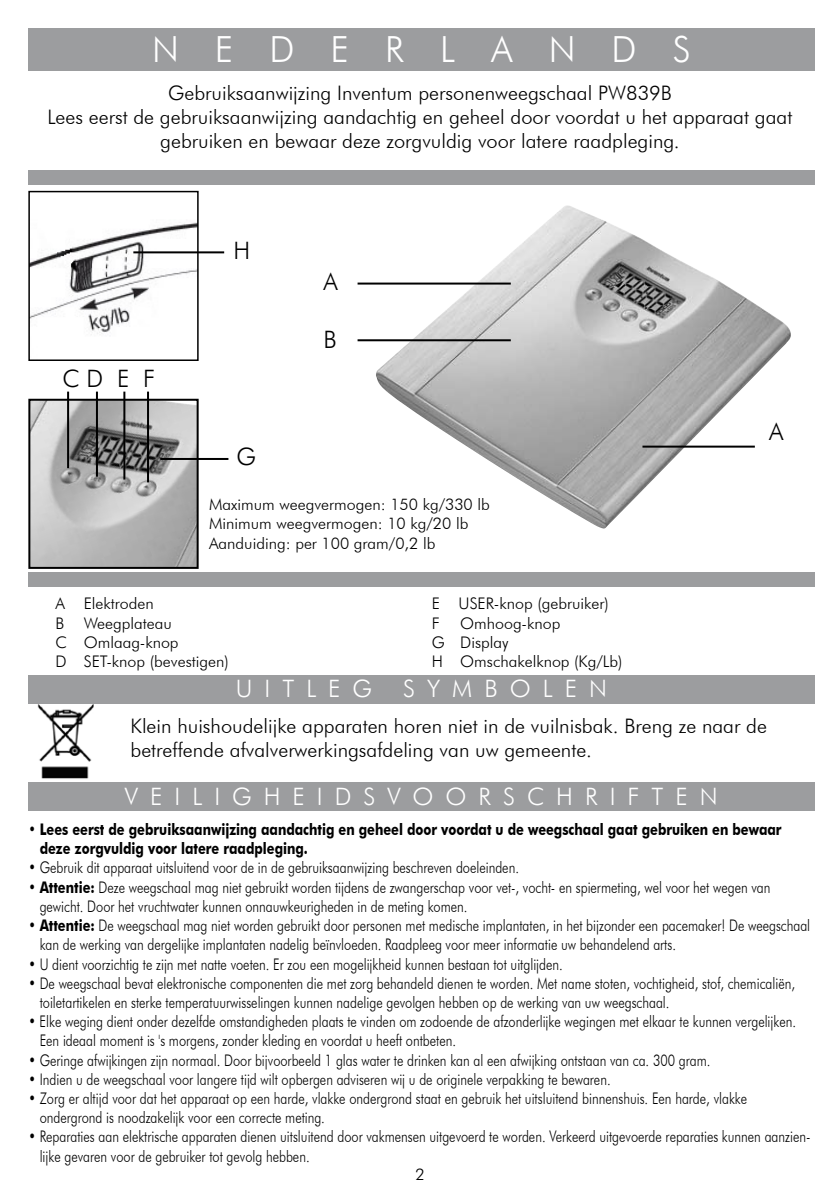
<style>
.page{position:relative;width:840px;height:1191px;background:#fff}
.page>*{position:absolute;margin:0;border:0;box-sizing:border-box;transform-origin:0 0}
.t1{font:300 36px "Futura BT";letter-spacing:1em;color:#fff}
.t2{font:300 24px "Futura BT";letter-spacing:.5em;color:#fff}
.t3{font:300 24px "Futura BT";color:#000}
.t4{font:300 20px/24px "Futura BT";color:#000;text-align:center}
.t5{font:300 16px/19.2px "Futura BT";color:#000;scale:.8 1}
.t6{font:300 16px/19.2px "Futura BT";color:#000}
.t7{font:700 16px/19.2px "Futura BT";color:#000;scale:.8 1}
.s1{font-weight:700}
</style>
<div class="page">
<img style="left:376px;top:205px;width:414px;height:323px">
<img style="left:31px;top:402px;width:164px;height:164px">
<div style="left:28px;top:399px;width:170px;height:170px;border:2px solid #000"></div>
<div style="left:28px;top:28px;width:786px;height:43px;background:#9c9d9f"></div>
<div style="left:28px;top:573px;width:786px;height:14px;background:#9c9d9f"></div>
<div style="left:28px;top:170px;width:786px;height:14px;background:#9c9d9f"></div>
<div style="left:28px;top:782px;width:786px;height:29px;background:#9c9d9f"></div>
<img style="left:31px;top:222px;width:164px;height:113px">
<div style="left:28px;top:191px;width:170px;height:170px;border:2px solid #000"></div>
<hr style="left:160px;top:458px;width:68px;height:2px;background:#000">
<hr style="left:357px;top:339px;width:153px;height:2px;background:#000">
<hr style="left:67px;top:391px;width:2px;height:77px;background:#000">
<hr style="left:96px;top:391px;width:2px;height:86px;background:#000">
<hr style="left:123px;top:391px;width:2px;height:88px;background:#000">
<hr style="left:147px;top:391px;width:2px;height:91px;background:#000">
<hr style="left:642px;top:445px;width:112px;height:2px;background:#000">
<hr style="left:357px;top:282px;width:153px;height:2px;background:#000">
<img style="left:36px;top:703px;width:57px;height:76px">
<div style="left:28px;top:675px;width:786px;height:28px;background:#9c9d9f"></div>
<hr style="left:133px;top:251px;width:91px;height:2px;background:#000">
<h1 class="t1" style="left:152px;top:28px;width:540px">NEDERLANDS</h1>
<p class="t4" style="left:48px;top:81px;width:745px">Gebruiksaanwijzing Inventum personenweegschaal PW839B<br>Lees eerst de gebruiksaanwijzing aandachtig en geheel door voordat u het apparaat gaat gebruiken en bewaar deze zorgvuldig voor latere raadpleging.</p>
<h2 class="t3" style="left:62px;top:364px;width:94px">C D E F</h2>
<h2 class="t3" style="left:233px;top:236px;width:18px">H</h2>
<h2 class="t3" style="left:236px;top:442px;width:21px">G</h2>
<h2 class="t3" style="left:323px;top:267px;width:16px">A</h2>
<h2 class="t3" style="left:323px;top:325px;width:15px">B</h2>
<p class="t6" style="left:209px;top:495px;width:282px">Maximum weegvermogen: 150 kg/330 lb<br>Minimum weegvermogen: 10 kg/20 lb<br>Aanduiding: per 100 gram/0,2 lb</p>
<p class="t6" style="left:55px;top:594px;width:175px">A Elektroden<br>B Weegplateau<br>C Omlaag-knop<br>D SET-knop (bevestigen)</p>
<p class="t6" style="left:431px;top:594px;width:178px">E USER-knop (gebruiker)<br>F</p>
<p class="t6" style="left:431px;top:613px;width:192px;text-indent:28px">Omhoog-knop<br>G Display<br>H Omschakelknop (Kg/Lb)</p>
<h2 class="t3" style="left:768px;top:417px;width:16px">A</h2>
<h2 class="t2" style="left:236px;top:674px;width:138px">UITLEG</h2>
<h2 class="t2" style="left:403px;top:674px;width:205px">SYMBOLEN</h2>
<p class="t4" style="left:130px;top:713px;width:637px;text-align:left">Klein huishoudelijke apparaten horen niet in de vuilnisbak. Breng ze naar de betreffende afvalverwerkingsafdeling van uw gemeente.</p>
<h2 class="t2" style="left:125px;top:782px;width:594px">VEILIGHEIDSVOORSCHRIFTEN</h2>
<p class="t7" style="left:40px;top:819px;width:928px;text-indent:-11px">• Lees eerst de gebruiksaanwijzing aandachtig en geheel door voordat u de weegschaal gaat gebruiken en bewaar deze zorgvuldig voor latere raadpleging.</p>
<p class="t5" style="left:28px;top:858px;width:614px">• Gebruik dit apparaat uitsluitend voor de in de gebruiksaanwijzing beschreven doeleinden.</p>
<p class="t5" style="left:40px;top:877px;width:914px;text-indent:-11px">• <span class="s1">Attentie:</span> Deze weegschaal mag niet gebruikt worden tijdens de zwangerschap voor vet-, vocht- en spiermeting, wel voor het wegen van gewicht. Door het vruchtwater kunnen onnauwkeurigheden in de meting komen.</p>
<p class="t5" style="left:40px;top:915px;width:964px;text-indent:-11px">• <span class="s1">Attentie:</span> De weegschaal mag niet worden gebruikt door personen met medische implantaten, in het bijzonder een pacemaker! De weegschaal kan de werking van dergelijke implantaten nadelig beïnvloeden. Raadpleeg voor meer informatie uw behandelend arts.</p>
<p class="t5" style="left:28px;top:954px;width:669px">• U dient voorzichtig te zijn met natte voeten. Er zou een mogelijkheid kunnen bestaan tot uitglijden.</p>
<p class="t5" style="left:40px;top:973px;width:945px;text-indent:-11px">• De weegschaal bevat elektronische componenten die met zorg behandeld dienen te worden. Met name stoten, vochtigheid, stof, chemicaliën, toiletartikelen en sterke temperatuurwisselingen kunnen nadelige gevolgen hebben op de werking van uw weegschaal.</p>
<p class="t5" style="left:40px;top:1011px;width:946px;text-indent:-11px">• Elke weging dient onder dezelfde omstandigheden plaats te vinden om zodoende de afzonderlijke wegingen met elkaar te kunnen vergelijken.<br>Een ideaal moment is 's morgens, zonder kleding en voordat u heeft ontbeten.</p>
<p class="t5" style="left:28px;top:1050px;width:853px">• Geringe afwijkingen zijn normaal. Door bijvoorbeeld 1 glas water te drinken kan al een afwijking ontstaan van ca. 300 gram.</p>
<p class="t5" style="left:28px;top:1069px;width:729px">• Indien u de weegschaal voor langere tijd wilt opbergen adviseren wij u de originele verpakking te bewaren.</p>
<p class="t5" style="left:40px;top:1088px;width:885px;text-indent:-11px">• Zorg er altijd voor dat het apparaat op een harde, vlakke ondergrond staat en gebruik het uitsluitend binnenshuis. Een harde, vlakke ondergrond is noodzakelijk voor een correcte meting.</p>
<p class="t5" style="left:40px;top:1127px;width:962px;text-indent:-11px">• Reparaties aan elektrische apparaten dienen uitsluitend door vakmensen uitge-voerd te worden. Verkeerd uitgevoerde reparaties kunnen aanzien&shy;lijke gevaren voor de gebruiker tot gevolg hebben.</p>
<p class="t6" style="left:415px;top:1165px;width:11px">2</p>
</div>
